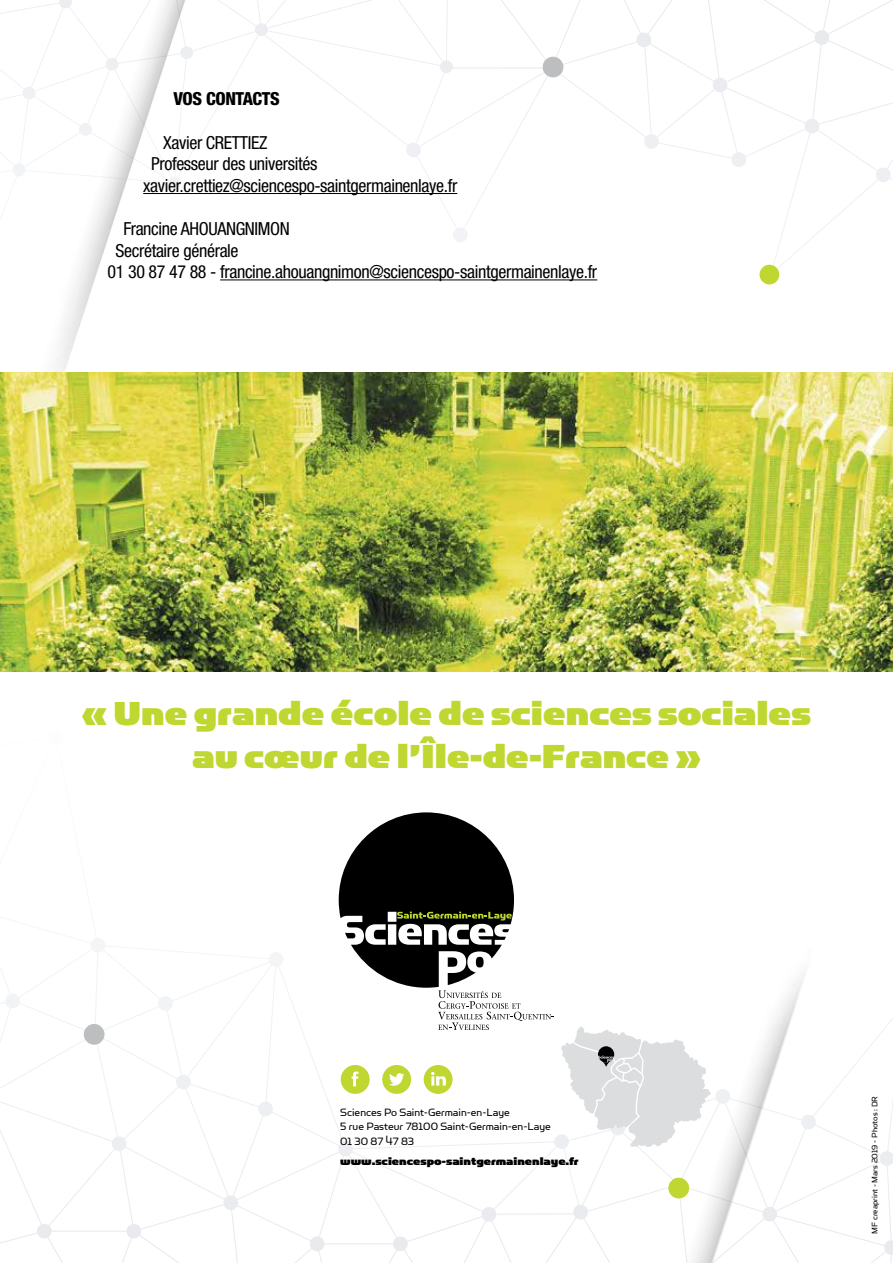
<style>
.page{position:relative;width:893px;height:1263px;background:#fff}
.page>*{position:absolute;margin:0;border:0;box-sizing:border-box;transform-origin:0 0}
.t1{font:37.5px/42.9px "Simian Display Gorilla";color:#bfd730;text-align:center}
.t2{font:condensed 18px "Helvetica Neue";letter-spacing:-.02em;color:#000}
.t3{font:800 condensed 18px "Helvetica Neue";letter-spacing:-.02em;color:#000}
.t4{font:12px/14.4px "Simian Display Orangutan";color:#000}
.t5{font:12px "Simian Display Gorilla";color:#000}
.t6{font:9px "Simian Display Orangutan";color:#000}
</style>
<div class="page">
<svg style="left:253px;top:0;width:639px;height:242px"></svg>
<svg style="left:0;top:894px;width:893px;height:369px"></svg>
<img style="left:654px;top:926px;width:29px;height:337px">
<svg style="left:339px;top:812px;width:215px;height:218px"></svg>
<svg style="left:424px;top:1065px;width:29px;height:29px"></svg>
<svg style="left:341px;top:1065px;width:29px;height:29px"></svg>
<svg style="left:382px;top:1065px;width:29px;height:29px"></svg>
<svg style="left:683px;top:926px;width:205px;height:337px"></svg>
<div style="left:84px;top:1024px;width:20px;height:20px;background:#bcbec0;border-radius:50%"></div>
<div style="left:84px;top:1024px;width:20px;height:20px;border:1px solid #bcbec0;border-radius:50%"></div>
<div style="left:669px;top:1178px;width:20px;height:20px;background:#bfd730;border-radius:50%"></div>
<div style="left:669px;top:1178px;width:20px;height:20px;border:1px solid #bfd730;border-radius:50%"></div>
<div style="left:543px;top:57px;width:20px;height:20px;background:#bcbec0;border-radius:50%"></div>
<div style="left:543px;top:57px;width:20px;height:20px;border:1px solid #bcbec0;border-radius:50%"></div>
<div style="left:760px;top:265px;width:19px;height:19px;background:#bfd730;border-radius:50%"></div>
<img style="left:0;top:0;width:253px;height:372px">
<svg style="left:561px;top:1026px;width:150px;height:121px"></svg>
<hr style="left:143px;top:193px;width:314px;height:1px;background:#000">
<hr style="left:220px;top:279px;width:377px;height:1px;background:#000">
<img style="left:0;top:372px;width:893px;height:299px">
<p class="t3" style="left:173px;top:88px;width:108px">VOS CONTACTS</p>
<p class="t2" style="left:163px;top:132px;width:106px">Xavier CRETTIEZ</p>
<p class="t2" style="left:151px;top:153px;width:168px">Professeur des universités</p>
<p class="t2" style="left:143px;top:175px;width:316px">xavier.crettiez@sciencespo-saintgermainenlaye.fr</p>
<p class="t2" style="left:123px;top:218px;width:168px">Francine AHOUANGNIMON</p>
<p class="t2" style="left:116px;top:240px;width:125px">Secrétaire générale</p>
<p class="t2" style="left:108px;top:261px;width:491px">01 30 87 47 88 - francine.ahouangnimon@sciencespo-saintgermainenlaye.fr</p>
<h1 class="t1" style="left:82px;top:692px;width:731px">« Une grande école de sciences sociales au cœur de l’Île-de-France »</h1>
<p class="t4" style="left:340px;top:1105px;width:212px">Sciences Po Saint-Germain-en-Laye<br>5 rue Pasteur 78100 Saint-Germain-en-Laye<br>01 30 87 47 83</p>
<p class="t5" style="left:340px;top:1155px;width:240px">www.sciencespo-saintgermainenlaye.fr</p>
<p class="t6" style="left:870px;top:1234px;width:139px;rotate:-90deg">MF creaprint - Mars 2019 - Photos : DR</p>
</div>
